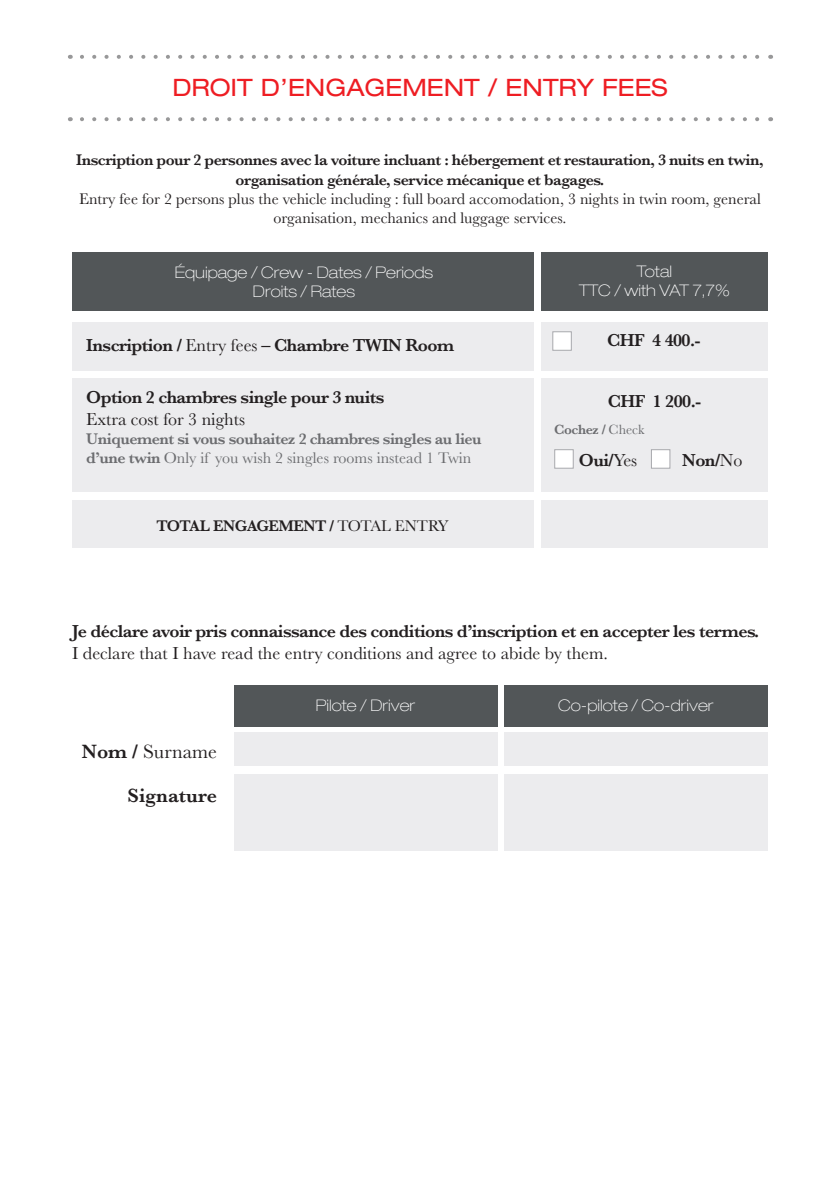
<style>
.page{position:relative;width:840px;height:1191px;background:#fff}
.page>*{position:absolute;margin:0;border:0;box-sizing:border-box;transform-origin:0 0}
.t1{font:expanded 24px "Helvetica Neue LT Std";color:#ee1d23}
.t2{font:20px "Baskerville";color:#231f20}
.t3{font:600 20px "Baskerville";color:#231f20}
.t4{font:600 18px "Baskerville";letter-spacing:-.03em;color:#231f20}
.t5{font:18px "Baskerville";color:#231f20}
.t6{font:600 16px/19.2px "Baskerville";letter-spacing:-.03em;color:#231f20;text-align:center}
.t7{font:16px/19.2px "Baskerville";color:#231f20;text-align:center}
.t8{font:600 16px/19.2px "Baskerville";letter-spacing:-.03em;color:#6c6d70}
.t9{font:100 expanded 16px "Helvetica Neue LT Std";color:#fff}
.t10{font:600 14px "Baskerville";letter-spacing:-.03em;color:#6c6d70}
.s1{font-weight:400}
.s2{font-weight:600}
</style>
<div class="page">
<div style="left:72px;top:321px;width:461px;height:49px;background:#ececee"></div>
<div style="left:72px;top:500px;width:461px;height:48px;background:#ececee"></div>
<div style="left:72px;top:378px;width:461px;height:114px;background:#ececee"></div>
<div style="left:541px;top:321px;width:226px;height:49px;background:#ececee"></div>
<div style="left:541px;top:500px;width:226px;height:48px;background:#ececee"></div>
<div style="left:541px;top:378px;width:226px;height:114px;background:#ececee"></div>
<svg style="left:82px;top:117px;width:678px;height:4px"></svg>
<svg style="left:82px;top:55px;width:678px;height:4px"></svg>
<div style="left:72px;top:252px;width:461px;height:59px;background:#525658"></div>
<div style="left:541px;top:252px;width:226px;height:59px;background:#525658"></div>
<div style="left:234px;top:685px;width:263px;height:41px;background:#525658"></div>
<div style="left:234px;top:731px;width:263px;height:34px;background:#ececee"></div>
<div style="left:234px;top:774px;width:263px;height:77px;background:#ececee"></div>
<div style="left:504px;top:685px;width:263px;height:41px;background:#525658"></div>
<div style="left:504px;top:731px;width:263px;height:34px;background:#ececee"></div>
<div style="left:504px;top:774px;width:263px;height:77px;background:#ececee"></div>
<div style="left:552px;top:331px;width:19px;height:20px;background:#fff;border:1px solid #a8a9ad"></div>
<div style="left:554px;top:449px;width:19px;height:20px;background:#fff;border:1px solid #a8a9ad"></div>
<div style="left:650px;top:449px;width:20px;height:20px;background:#fff;border:1px solid #a8a9ad"></div>
<p class="t1" style="left:172px;top:73px;width:496px">DROIT D’ENGAGEMENT / ENTRY FEES</p>
<p class="t6" style="left:76px;top:150px;width:688px">Inscription pour 2 personnes avec la voiture incluant : hébergement et restauration, 3 nuits en twin, organisation générale, service mécanique et bagages.</p>
<p class="t7" style="left:79px;top:189px;width:683px">Entry fee for 2 persons plus the vehicle including : full board accomodation, 3 nights in twin room, general organisation, mechanics and luggage services.</p>
<p class="t9" style="left:175px;top:262px;width:260px">Équipage / Crew - Dates / Periods</p>
<p class="t9" style="left:253px;top:282px;width:103px">Droits / Rates</p>
<p class="t9" style="left:636px;top:262px;width:37px">Total</p>
<p class="t9" style="left:579px;top:281px;width:152px">TTC / with VAT 7,7%</p>
<p class="t4" style="left:86px;top:332px;width:369px">Inscription / <span class="s1">Entry fees</span> – Chambre TWIN Room</p>
<p class="t4" style="left:86px;top:385px;width:299px">Option 2 chambres single pour 3 nuits</p>
<p class="t5" style="left:86px;top:407px;width:160px">Extra cost for 3 nights</p>
<p class="t8" style="left:86px;top:429px;width:397px">Uniquement si vous souhaitez 2 chambres singles au lieu d’une twin <span class="s1">Only if you wish 2 singles rooms instead 1 Twin</span></p>
<p class="t6" style="left:156px;top:516px;width:293px">TOTAL ENGAGEMENT / <span class="s1">TOTAL ENTRY</span></p>
<p class="t4" style="left:606px;top:328px;width:95px">CHF 4 400.-</p>
<p class="t4" style="left:607px;top:389px;width:95px">CHF 1 200.-</p>
<p class="t10" style="left:554px;top:420px;width:92px">Cochez / <span class="s1">Check</span></p>
<p class="t4" style="left:578px;top:447px;width:60px">Oui/<span class="s1">Yes</span></p>
<p class="t4" style="left:681px;top:447px;width:62px">Non/<span class="s1">No</span></p>
<p class="t4" style="left:72px;top:619px;width:688px">Je déclare avoir pris connaissance des conditions d’inscription et en accepter les termes.</p>
<p class="t5" style="left:72px;top:642px;width:537px">I declare that I have read the entry conditions and agree to abide by them.</p>
<p class="t9" style="left:315px;top:695px;width:101px">Pilote / Driver</p>
<p class="t9" style="left:557px;top:695px;width:157px">Co-pilote / Co-driver</p>
<p class="t2" style="left:82px;top:739px;width:137px"><span class="s2">Nom /</span> Surname</p>
<p class="t3" style="left:127px;top:781px;width:91px">Signature</p>
</div>
